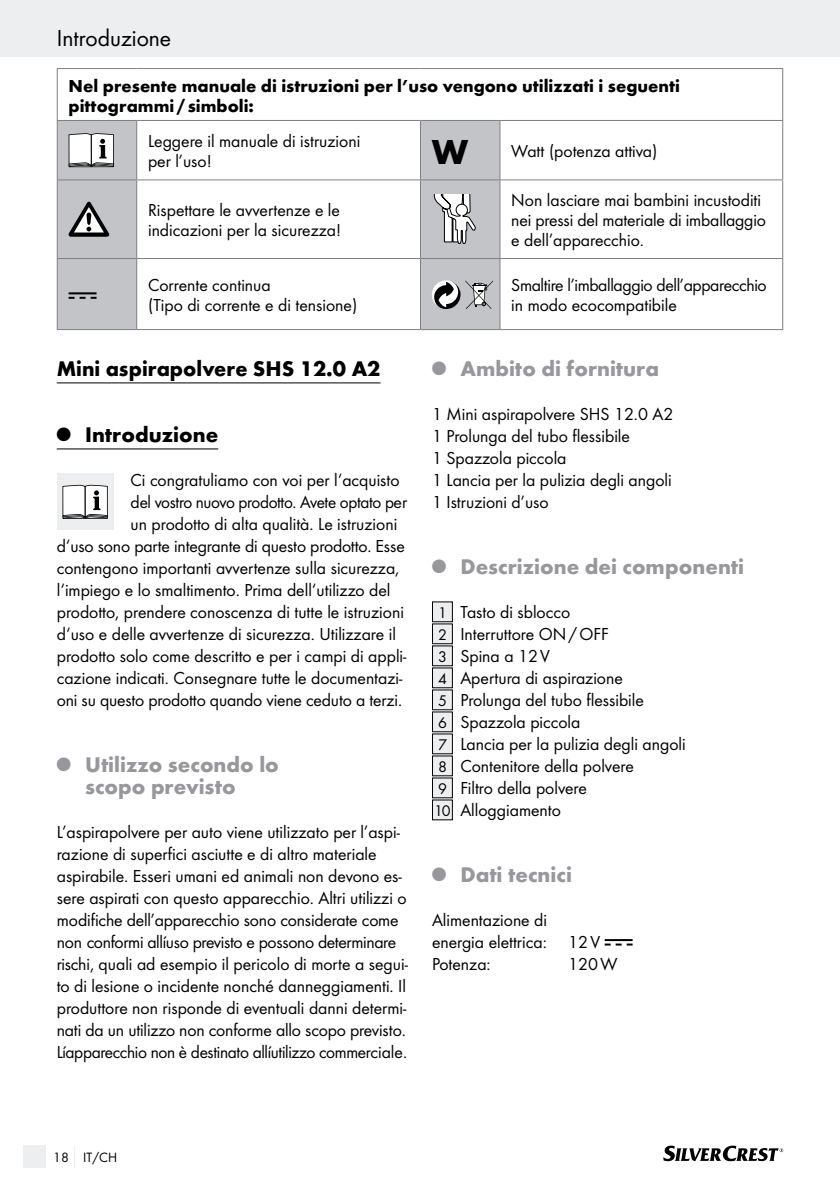
<style>
.page{position:relative;width:840px;height:1191px;background:#fff}
.page>*{position:absolute;margin:0;border:0;box-sizing:border-box;transform-origin:0 0}
.t1{font:24px "Futura Boo";color:#000}
.t2{font:700 22px/22px "Futura";color:#97979c}
.t3{font:700 22px "Futura";color:#000}
.t4{font:18px/22px "Futura Boo";color:#000}
.t5{font:18px/20px "Futura Boo";letter-spacing:-.02em;color:#000}
.t6{font:700 18px/20px "Futura";color:#000}
.t7{font:14px "Futura Boo";color:#000}
.s1{font-family:"Futura";font-weight:700;font-size:36px}
.s2{font-size:16px}
</style>
<div class="page">
<div style="left:0;top:0;width:839px;height:57px;background:#eceeef"></div>
<div style="left:23px;top:1145px;width:22px;height:23px;background:#eceeef"></div>
<svg style="left:74px;top:1146px;width:1px;height:22px"></svg>
<svg style="left:663px;top:1145px;width:119px;height:16px"></svg>
<hr style="left:57px;top:382px;width:323px;height:1px;background:#000">
<hr style="left:57px;top:448px;width:161px;height:1px;background:#000">
<div style="left:57px;top:473px;width:56px;height:57px;background:#eceeef"></div>
<svg style="left:62px;top:485px;width:46px;height:34px;background:#c6c6c6"></svg>
<div style="left:432px;top:602px;width:20px;height:20px;background:#eceeef"></div>
<div style="left:432px;top:624px;width:20px;height:20px;background:#eceeef"></div>
<div style="left:432px;top:646px;width:20px;height:20px;background:#eceeef"></div>
<div style="left:432px;top:668px;width:20px;height:20px;background:#eceeef"></div>
<div style="left:432px;top:690px;width:20px;height:20px;background:#eceeef"></div>
<div style="left:432px;top:712px;width:20px;height:20px;background:#eceeef"></div>
<div style="left:432px;top:734px;width:20px;height:20px;background:#eceeef"></div>
<div style="left:432px;top:756px;width:20px;height:20px;background:#eceeef"></div>
<div style="left:432px;top:778px;width:20px;height:20px;background:#eceeef"></div>
<div style="left:432px;top:800px;width:20px;height:20px;background:#eceeef"></div>
<hr style="left:604px;top:939px;width:28px;height:2px;background:#000">
<svg style="left:604px;top:943px;width:28px;height:2px"></svg>
<svg style="left:58px;top:121px;width:441px;height:208px"></svg>
<hr style="left:57px;top:68px;width:80px;height:1px;background:#807f83">
<hr style="left:57px;top:69px;width:1px;height:51px;background:#807f83">
<hr style="left:137px;top:68px;width:283px;height:1px;background:#807f83">
<hr style="left:420px;top:68px;width:79px;height:1px;background:#807f83">
<hr style="left:499px;top:68px;width:283px;height:1px;background:#807f83">
<hr style="left:781px;top:69px;width:1px;height:51px;background:#807f83">
<hr style="left:57px;top:120px;width:80px;height:1px;background:#807f83">
<hr style="left:57px;top:121px;width:1px;height:58px;background:#807f83">
<hr style="left:137px;top:120px;width:283px;height:1px;background:#807f83">
<hr style="left:136px;top:121px;width:1px;height:58px;background:#807f83">
<hr style="left:57px;top:179px;width:80px;height:1px;background:#807f83">
<hr style="left:57px;top:180px;width:1px;height:78px;background:#807f83">
<hr style="left:137px;top:179px;width:283px;height:1px;background:#807f83">
<hr style="left:136px;top:180px;width:1px;height:78px;background:#807f83">
<hr style="left:420px;top:180px;width:1px;height:78px;background:#807f83">
<hr style="left:499px;top:180px;width:1px;height:78px;background:#807f83">
<hr style="left:781px;top:180px;width:1px;height:78px;background:#807f83">
<hr style="left:57px;top:258px;width:80px;height:1px;background:#807f83">
<hr style="left:57px;top:259px;width:1px;height:70px;background:#807f83">
<hr style="left:137px;top:258px;width:283px;height:1px;background:#807f83">
<hr style="left:136px;top:259px;width:1px;height:70px;background:#807f83">
<hr style="left:420px;top:259px;width:1px;height:70px;background:#807f83">
<hr style="left:499px;top:259px;width:1px;height:70px;background:#807f83">
<hr style="left:781px;top:259px;width:1px;height:70px;background:#807f83">
<hr style="left:57px;top:329px;width:80px;height:1px;background:#807f83">
<hr style="left:137px;top:329px;width:283px;height:1px;background:#807f83">
<hr style="left:420px;top:329px;width:79px;height:1px;background:#807f83">
<hr style="left:499px;top:329px;width:283px;height:1px;background:#807f83">
<hr style="left:420px;top:258px;width:79px;height:1px;background:#807f83">
<hr style="left:499px;top:258px;width:283px;height:1px;background:#807f83">
<hr style="left:499px;top:120px;width:283px;height:1px;background:#807f83">
<hr style="left:781px;top:121px;width:1px;height:58px;background:#807f83">
<hr style="left:499px;top:179px;width:283px;height:1px;background:#807f83">
<hr style="left:420px;top:120px;width:79px;height:1px;background:#807f83">
<hr style="left:420px;top:121px;width:1px;height:58px;background:#807f83">
<hr style="left:499px;top:121px;width:1px;height:58px;background:#807f83">
<hr style="left:420px;top:179px;width:79px;height:1px;background:#807f83">
<svg style="left:68px;top:133px;width:46px;height:34px"></svg>
<svg style="left:69px;top:202px;width:40px;height:35px"></svg>
<svg style="left:432px;top:194px;width:44px;height:50px"></svg>
<hr style="left:69px;top:292px;width:27px;height:2px;background:#000">
<svg style="left:431px;top:280px;width:29px;height:29px"></svg>
<svg style="left:433px;top:280px;width:60px;height:29px"></svg>
<h1 class="t1" style="left:57px;top:24px;width:116px">Introduzione</h1>
<p class="t6" style="left:69px;top:75px;width:612px">Nel presente manuale di istruzioni per l’uso vengono utilizzati i seguenti pittogrammi / simboli:</p>
<p class="t4" style="left:148px;top:131px;width:213px;line-height:20px">Leggere il manuale di istruzioni per l’uso!</p>
<p class="t4" style="left:431px;top:140px;width:227px"><span class="s1">W</span> Watt (potenza attiva)</p>
<p class="t4" style="left:148px;top:200px;width:194px;line-height:20px">Rispettare le avvertenze e le indicazioni per la sicurezza!</p>
<p class="t4" style="left:511px;top:190px;width:256px;line-height:20px">Non lasciare mai bambini incustoditi nei pressi del materiale di imballaggio e dell’apparecchio.</p>
<p class="t4" style="left:148px;top:275px;width:211px;line-height:20px">Corrente continua<br>(Tipo di corrente e di tensione)</p>
<p class="t5" style="left:511px;top:275px;width:257px">Smaltire l’imballaggio dell’apparecchio in modo ecocompatibile</p>
<p class="t3" style="left:57px;top:355px;width:325px">Mini aspirapolvere SHS 12.0 A2</p>
<p class="t3" style="left:57px;top:421px;width:163px"><sup>Q</sup> Introduzione</p>
<p class="t4" style="left:130px;top:469px;width:270px">Ci congratuliamo con voi per l‘acquisto</p>
<p class="t5" style="left:130px;top:492px;width:278px">del vostro nuovo prodotto. Avete optato per</p>
<p class="t4" style="left:130px;top:513px;width:268px">un prodotto di alta qualità. Le istruzioni</p>
<p class="t4" style="left:57px;top:535px;width:349px">d‘uso sono parte integrante di questo prodotto. Esse</p>
<p class="t4" style="left:57px;top:557px;width:344px">contengono importanti avvertenze sulla sicurezza,</p>
<p class="t4" style="left:57px;top:579px;width:335px">l‘impiego e lo smaltimento. Prima dell‘utilizzo del</p>
<p class="t4" style="left:57px;top:601px;width:348px">prodotto, prendere conoscenza di tutte le istruzioni</p>
<p class="t4" style="left:57px;top:623px;width:340px">d‘uso e delle avvertenze di sicurezza. Utilizzare il</p>
<p class="t4" style="left:57px;top:645px;width:351px">prodotto solo come descritto e per i campi di appli-</p>
<p class="t4" style="left:57px;top:667px;width:347px">cazione indicati. Consegnare tutte le documentazi-</p>
<p class="t4" style="left:57px;top:689px;width:347px">oni su questo prodotto quando viene ceduto a terzi.</p>
<p class="t2" style="left:85px;top:753px;width:195px;text-indent:-28px"><sup>Q</sup> Utilizzo secondo lo scopo previsto</p>
<p class="t4" style="left:57px;top:821px;width:352px">L’aspirapolvere per auto viene utilizzato per l’aspi&shy;razione di superfici asciutte e di altro materiale aspirabile. Esseri umani ed animali non devono es&shy;sere aspirati con questo apparecchio. Altri utilizzi o modifiche dell’apparecchio sono considerate come non conformi allíuso previsto e possono determinare rischi, quali ad esempio il pericolo di morte a segui&shy;to di lesione o incidente nonché danneggiamenti. Il produttore non risponde di eventuali danni determi&shy;nati da un utilizzo non conforme allo scopo previsto.<br>Líapparecchio non è destinato allíutilizzo commerciale.</p>
<p class="t2" style="left:432px;top:357px;width:228px"><sup>Q</sup> Ambito di fornitura</p>
<p class="t4" style="left:432px;top:403px;width:243px">1 Mini aspirapolvere SHS 12.0 A2<br>1 Prolunga del tubo flessibile<br>1 Spazzola piccola<br>1 Lancia per la pulizia degli angoli<br>1 Istruzioni d’uso</p>
<p class="t2" style="left:432px;top:555px;width:313px"><sup>Q</sup> Descrizione dei componenti</p>
<p class="t4" style="left:434px;top:601px;width:253px"><span class="s2">1</span> Tasto di sblocco<br><span class="s2">2</span> Interruttore ON/OFF<br><span class="s2">3</span> Spina a 12V<br><span class="s2">4</span> Apertura di aspirazione<br><span class="s2">5</span> Prolunga del tubo flessibile<br><span class="s2">6</span> Spazzola piccola<br><span class="s2">7</span> Lancia per la pulizia degli angoli<br><span class="s2">8</span> Contenitore della polvere<br><span class="s2">9</span> Filtro della polvere<br><span class="s2">10</span> Alloggiamento</p>
<p class="t2" style="left:432px;top:863px;width:141px"><sup>Q</sup> Dati tecnici</p>
<p class="t4" style="left:432px;top:909px;width:169px">Alimentazione di energia elettrica: 12V<br>Potenza:</p>
<p class="t4" style="left:568px;top:953px;width:51px">120W</p>
<p class="t7" style="left:53px;top:1149px;width:65px">18 IT/CH</p>
</div>
